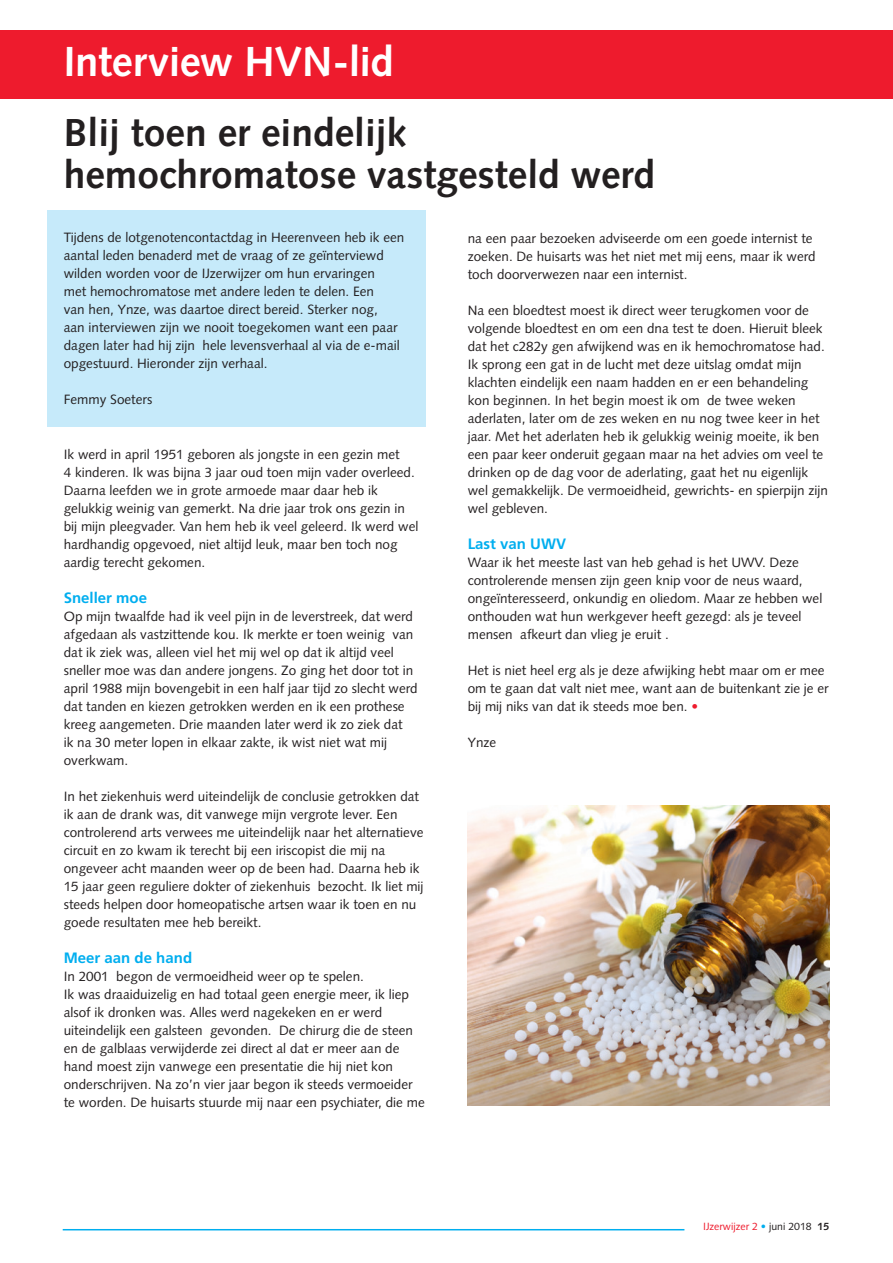
<style>
.page{position:relative;width:893px;height:1263px;background:#fff}
.page>*{position:absolute;margin:0;border:0;box-sizing:border-box;transform-origin:0 0}
.t1{font:700 42px "Syntax LT Std";letter-spacing:-.01em;color:#fff}
.t2{font:700 39px/42px "Syntax LT Std";color:#231f20}
.t3{font:700 15px "Frutiger LT Std";color:#00aeef}
.t4{font:13.5px/18px "Syntax LT Std";color:#231f20}
.t5{font:10.5px "Syntax LT Std";color:#ee1b2d}
.s1{color:#ee1b2d}
.s2{color:#00aeef}
.s3{color:#231f20}
.s4{font-weight:700;color:#231f20}
</style>
<div class="page">
<div style="left:0;top:30px;width:893px;height:68px;background:#ee1b2d"></div>
<hr style="left:63px;top:1229px;width:621px;height:1px;background:#00aeef">
<img style="left:468px;top:806px;width:361px;height:299px">
<div style="left:47px;top:210px;width:378px;height:217px;background:#c6eafa"></div>
<h1 class="t1" style="left:64px;top:37px;width:332px">Interview HVN-lid</h1>
<h2 class="t2" style="left:64px;top:112px;width:593px">Blij toen er eindelijk hemochromatose vastgesteld werd</h2>
<p class="t4" style="left:64px;top:229px;width:342px">Tijdens de lotgenotencontactdag in Heerenveen heb ik een aantal leden benaderd met de vraag of ze geïnterviewd wilden worden voor de IJzerwijzer om hun ervaringen<br>met hemochromatose met andere leden te delen. Een<br>van hen, Ynze, was daartoe direct bereid. Sterker nog,<br>aan interviewen zijn we nooit toegekomen want een paar dagen later had hij zijn hele levensverhaal al via de e-mail opgestuurd. Hieronder zijn verhaal.</p>
<p class="t4" style="left:64px;top:391px;width:90px">Femmy Soeters</p>
<p class="t4" style="left:64px;top:445px;width:356px">Ik werd in april 1951 geboren als jongste in een gezin met<br>4 kinderen. Ik was bijna 3 jaar oud toen mijn vader overleed.<br>Daarna leefden we in grote armoede maar daar heb ik gelukkig weinig van gemerkt. Na drie jaar trok ons gezin in bij mijn pleegvader. Van hem heb ik veel geleerd. Ik werd wel hardhandig opgevoed, niet altijd leuk, maar ben toch nog aardig terecht gekomen.</p>
<p class="t3" style="left:64px;top:589px;width:85px">Sneller moe</p>
<p class="t4" style="left:64px;top:607px;width:355px">Op mijn twaalfde had ik veel pijn in de leverstreek, dat werd afgedaan als vastzittende kou. Ik merkte er toen weinig van dat ik ziek was, alleen viel het mij wel op dat ik altijd veel sneller moe was dan andere jongens. Zo ging het door tot in april 1988 mijn bovengebit in een half jaar tijd zo slecht werd dat tanden en kiezen getrokken werden en ik een prothese kreeg aangemeten. Drie maanden later werd ik zo ziek dat<br>ik na 30 meter lopen in elkaar zakte, ik wist niet wat mij overkwam.</p>
<p class="t4" style="left:64px;top:787px;width:361px">In het ziekenhuis werd uiteindelijk de conclusie getrokken dat ik aan de drank was, dit vanwege mijn vergrote lever. Een controlerend arts verwees me uiteindelijk naar het alternatieve circuit en zo kwam ik terecht bij een iriscopist die mij na ongeveer acht maanden weer op de been had. Daarna heb ik 15 jaar geen reguliere dokter of ziekenhuis bezocht. Ik liet mij steeds helpen door homeopatische artsen waar ik toen en nu goede resultaten mee heb bereikt.</p>
<p class="t3" style="left:64px;top:949px;width:130px">Meer aan de hand</p>
<p class="t4" style="left:64px;top:967px;width:362px">In 2001 begon de vermoeidheid weer op te spelen.<br>Ik was draaiduizelig en had totaal geen energie meer, ik liep alsof ik dronken was. Alles werd nagekeken en er werd uiteindelijk een galsteen gevonden. De chirurg die de steen en de galblaas verwijderde zei direct al dat er meer aan de hand moest zijn vanwege een presentatie die hij niet kon onderschrijven. Na zo’n vier jaar begon ik steeds vermoeider te worden. De huisarts stuurde mij naar een psychiater, die me</p>
<p class="t4" style="left:468px;top:229px;width:349px">na een paar bezoeken adviseerde om een goede internist te zoeken. De huisarts was het niet met mij eens, maar ik werd toch doorverwezen naar een internist.</p>
<p class="t4" style="left:468px;top:301px;width:362px">Na een bloedtest moest ik direct weer terugkomen voor de volgende bloedtest en om een dna test te doen. Hieruit bleek dat het c282y gen afwijkend was en ik hemochromatose had.<br>Ik sprong een gat in de lucht met deze uitslag omdat mijn klachten eindelijk een naam hadden en er een behandeling kon beginnen. In het begin moest ik om de twee weken aderlaten, later om de zes weken en nu nog twee keer in het jaar. Met het aderlaten heb ik gelukkig weinig moeite, ik ben een paar keer onderuit gegaan maar na het advies om veel te drinken op de dag voor de aderlating, gaat het nu eigenlijk wel gemakkelijk. De vermoeidheid, gewrichts- en spierpijn zijn wel gebleven.</p>
<p class="t3" style="left:468px;top:535px;width:100px">Last van UWV</p>
<p class="t4" style="left:468px;top:553px;width:356px">Waar ik het meeste last van heb gehad is het UWV. Deze controlerende mensen zijn geen knip voor de neus waard, ongeïnteresseerd, onkundig en oliedom. Maar ze hebben wel onthouden wat hun werkgever heeft gezegd: als je teveel mensen afkeurt dan vlieg je eruit .</p>
<p class="t4" style="left:468px;top:661px;width:362px">Het is niet heel erg als je deze afwijking hebt maar om er mee om te gaan dat valt niet mee, want aan de buitenkant zie je er bij mij niks van dat ik steeds moe ben. <span class="s1">•</span></p>
<p class="t4" style="left:468px;top:733px;width:30px">Ynze</p>
<p class="t5" style="left:703px;top:1220px;width:128px">IJzerwijzer 2 <span class="s2">•</span> <span class="s3">juni 2018</span> <span class="s4">15</span></p>
</div>
